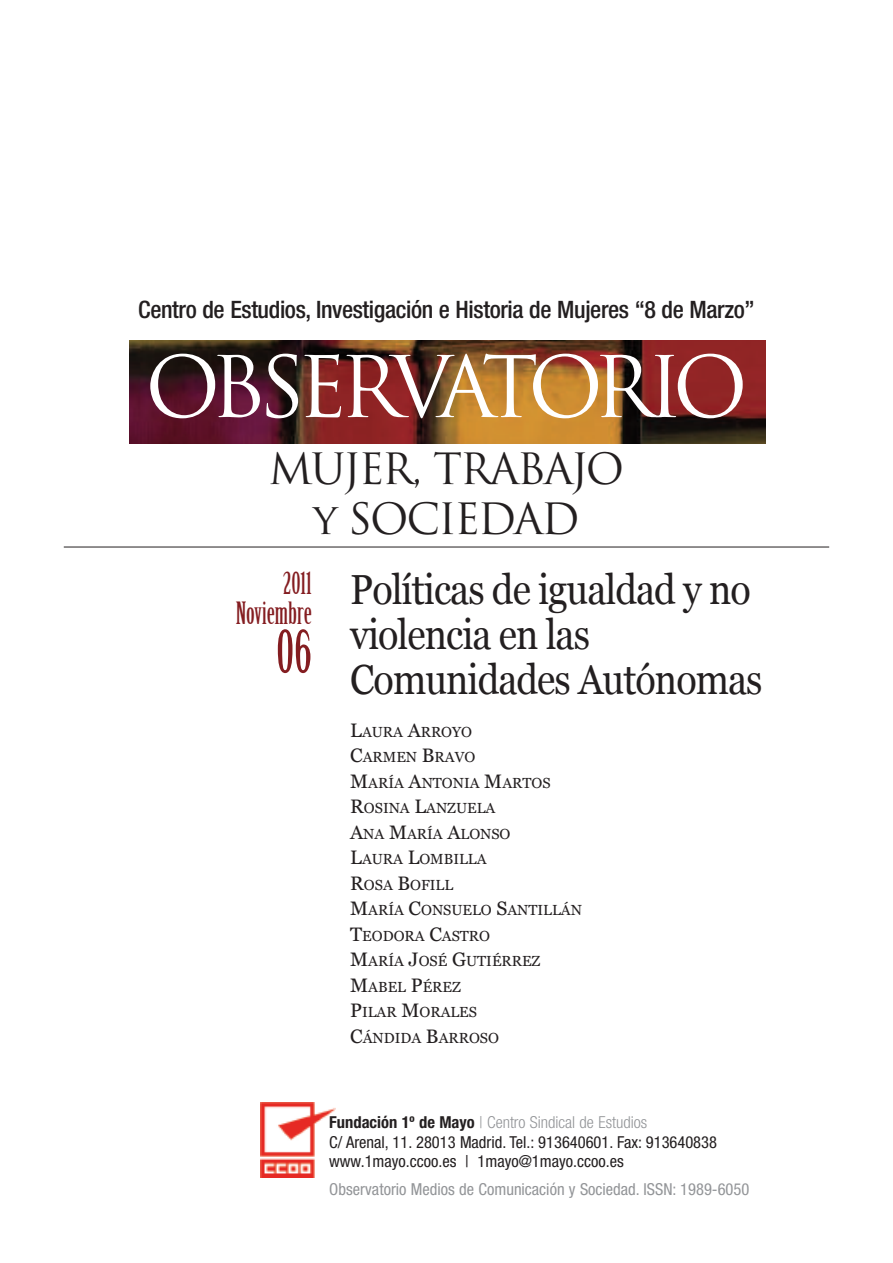
<style>
.page{position:relative;width:893px;height:1263px;background:#fff}
.page>*{position:absolute;margin:0;border:0;box-sizing:border-box;transform-origin:0 0}
.t1{font:82.5px "Trajan Pro";letter-spacing:-.125em;color:#fff}
.t2{font:58.5px "Birch Std";color:#841d21}
.t3{font:42px/45px "Georgia";letter-spacing:-.025em;color:#231f20;scale:.9 1}
.t4{font:42px/49.5px "Trajan Pro";letter-spacing:-.05em;color:#231f20;text-align:center}
.t5{font:30px/30px "Birch Std";color:#841d21;text-align:right}
.t6{font:500 condensed 24px "Helvetica Neue";letter-spacing:-.015em;color:#231f20}
.t7{font:condensed 16.5px/19.5px "Helvetica Neue";color:#231f20}
.t8{font:condensed 16.5px "Helvetica Neue";color:#939598}
.t9{font:14.7px/25.5px "Georgia";color:#231f20}
.s1{font-size:19.5px}
.s2{font-weight:700}
.s3{font-weight:300;color:#939598}
</style>
<div class="page">
<hr style="left:64px;top:547px;width:765px;height:1px;background:#231f20">
<img style="left:129px;top:340px;width:636px;height:103px">
<img style="left:260px;top:1102px;width:75px;height:75px">
<h3 class="t6" style="left:138px;top:301px;width:618px">Centro de Estudios, Investigación e Historia de Mujeres “8 de Marzo”</h3>
<h1 class="t1" style="left:145px;top:355px;width:604px">OBSERVATORIO</h1>
<h3 class="t4" style="left:269px;top:449px;width:357px">MUJER, TRABAJO y SOCIEDAD</h3>
<h3 class="t5" style="left:236px;top:569px;width:78px">2011<br>Noviembre</h3>
<h2 class="t2" style="left:276px;top:629px;width:37px">06</h2>
<h3 class="t3" style="left:350px;top:567px;width:460px">POLÍTICAS DE IGUALDAD Y NO<br>VIOLENCIA EN LAS<br>COMUNIDADES AUTÓNOMAS</h3>
<p class="t9" style="left:350px;top:719px;width:233px"><span class="s1">L</span>AURA <span class="s1">A</span>RROYO<br><span class="s1">C</span>ARMEN <span class="s1">B</span>RAVO<br><span class="s1">M</span>ARÍA <span class="s1">A</span>NTONIA <span class="s1">M</span>ARTOS<br><span class="s1">R</span>OSINA <span class="s1">L</span>ANZUELA<br><span class="s1">A</span>NA <span class="s1">M</span>ARÍA <span class="s1">A</span>LONSO<br><span class="s1">L</span>AURA <span class="s1">L</span>OMBILLA<br><span class="s1">R</span>OSA <span class="s1">B</span>OFILL<br><span class="s1">M</span>ARÍA <span class="s1">C</span>ONSUELO <span class="s1">S</span>ANTILLÁN<br><span class="s1">T</span>EODORA <span class="s1">C</span>ASTRO<br><span class="s1">M</span>ARÍA <span class="s1">J</span>OSÉ <span class="s1">G</span>UTIÉRREZ<br><span class="s1">M</span>ABEL <span class="s1">P</span>ÉREZ<br><span class="s1">P</span>ILAR <span class="s1">M</span>ORALES<br><span class="s1">C</span>ÁNDIDA <span class="s1">B</span>ARROSO</p>
<p class="t7" style="left:329px;top:1114px;width:389px"><span class="s2">Fundación 1º de Mayo</span> <span class="s3">| Centro Sindical de Estudios<br></span>C/ Arenal, 11. 28013 Madrid. Tel.: 913640601. Fax: 913640838 www.1mayo.ccoo.es | 1mayo@1mayo.ccoo.es</p>
<p class="t8" style="left:329px;top:1183px;width:422px">Observatorio Medios de Comunicación y Sociedad. ISSN: 1989-6050</p>
</div>
